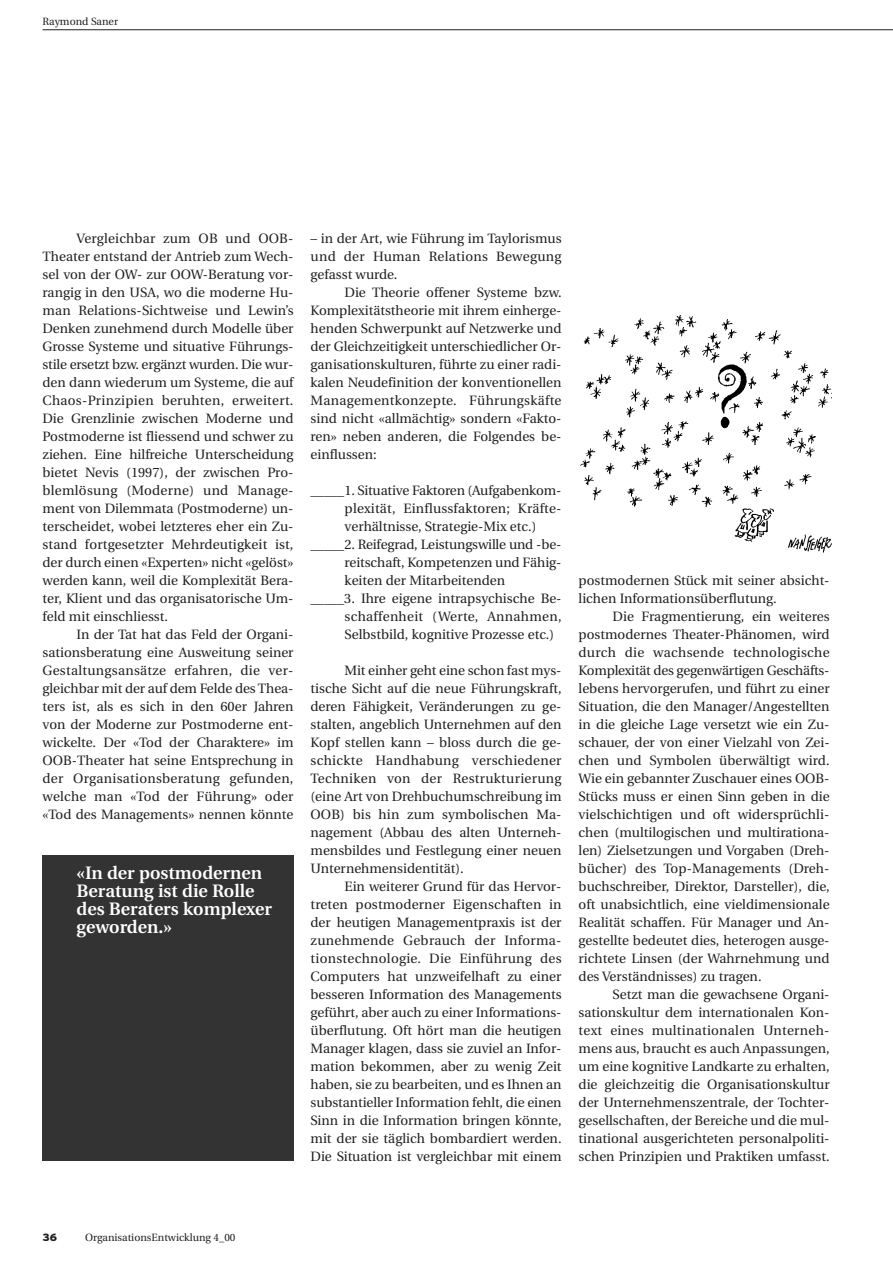
<style>
.page{position:relative;width:893px;height:1263px;background:#fff}
.page>*{position:absolute;margin:0;border:0;box-sizing:border-box;transform-origin:0 0}
.t1{font:600 18px/18px "Utopia";color:#fff}
.t2{font:13.5px/18px "Utopia";color:#231f20;text-align:justify}
.t3{font:13.5px "Utopia";letter-spacing:.02em;color:#231f20}
.t4{font:10.5px "Utopia";color:#231f20}
.t5{font:900 10.5px "Interstate";color:#231f20}
</style>
<div class="page">
<hr style="left:43px;top:30px;width:849px;height:1px;background:#231f20">
<div style="left:43px;top:855px;width:250px;height:306px;background:#333"></div>
<img style="left:589px;top:315px;width:242px;height:238px">
<svg style="left:580px;top:336px;width:9px;height:150px"></svg>
<svg style="left:820px;top:421px;width:11px;height:47px"></svg>
<p class="t4" style="left:43px;top:17px;width:77px">Raymond Saner</p>
<p class="t2" style="left:43px;top:231px;width:252px;text-indent:34px">Vergleichbar zum OB und OOB-Theater entstand der Antrieb zum Wech&shy;sel von der OW- zur OOW-Beratung vor&shy;rangig in den USA, wo die moderne Hu&shy;man Relations-Sichtweise und Lewin’s Denken zunehmend durch Modelle über Grosse Systeme und situative Führungs&shy;stile ersetzt bzw. ergänzt wurden. Die wur&shy;den dann wiederum um Systeme, die auf Chaos-Prinzipien beruhten, erweitert.<br>Die Grenzlinie zwischen Moderne und Postmoderne ist fliessend und schwer zu ziehen. Eine hilfreiche Unterscheidung bietet Nevis (1997), der zwischen Pro&shy;blemlösung (Moderne) und Manage&shy;ment von Dilemmata (Postmoderne) un&shy;terscheidet, wobei letzteres eher ein Zu&shy;stand fortgesetzter Mehrdeutigkeit ist, der durch einen «Experten» nicht «gelöst» werden kann, weil die Komplexität Bera&shy;ter, Klient und das organisatorische Um&shy;feld mit einschliesst.</p>
<p class="t2" style="left:43px;top:627px;width:252px;text-indent:34px">In der Tat hat das Feld der Organi&shy;sationsberatung eine Ausweitung seiner Gestaltungsansätze erfahren, die ver&shy;gleichbar mit der auf dem Felde des Thea&shy;ters ist, als es sich in den 60er Jahren von der Moderne zur Postmoderne ent&shy;wickelte. Der «Tod der Charaktere» im OOB-Theater hat seine Entsprechung in der Organisationsberatung gefunden, welche man «Tod der Führung» oder «Tod des Managements» nennen könnte</p>
<h1 class="t1" style="left:77px;top:866px;width:197px">«In der postmodernen<br>Beratung ist die Rolle des Beraters komplexer geworden.»</h1>
<p class="t2" style="left:310px;top:231px;width:252px">– in der Art, wie Führung im Taylorismus und der Human Relations Bewegung gefasst wurde.</p>
<p class="t2" style="left:310px;top:285px;width:252px;text-indent:34px">Die Theorie offener Systeme bzw.<br>Komplexitätstheorie mit ihrem einherge&shy;henden Schwerpunkt auf Netzwerke und der Gleichzeitigkeit unterschiedlicher Or&shy;ganisationskulturen, führte zu einer radi&shy;kalen Neudefinition der konventionellen Managementkonzepte. Führungskäfte sind nicht «allmächtig» sondern «Fakto&shy;ren» neben anderen, die Folgendes be&shy;einflussen:</p>
<p class="t2" style="left:310px;top:483px;width:252px">_____1. Situative Faktoren (Aufgabenkom-</p>
<p class="t2" style="left:344px;top:501px;width:218px">plexität, Einflussfaktoren; Kräfte-</p>
<p class="t2" style="left:344px;top:519px;width:193px">verhältnisse, Strategie-Mix etc.)</p>
<p class="t2" style="left:310px;top:537px;width:252px">_____2. Reifegrad, Leistungswille und -be-</p>
<p class="t2" style="left:344px;top:555px;width:218px">reitschaft, Kompetenzen und Fähig-</p>
<p class="t2" style="left:344px;top:573px;width:162px">keiten der Mitarbeitenden</p>
<p class="t2" style="left:310px;top:591px;width:252px">_____3. Ihre eigene intrapsychische Be-</p>
<p class="t3" style="left:344px;top:611px;width:218px">schaffenheit (Werte, Annahmen,</p>
<p class="t2" style="left:344px;top:627px;width:211px">Selbstbild, kognitive Prozesse etc.)</p>
<p class="t2" style="left:310px;top:663px;width:252px;text-indent:34px">Mit einher geht eine schon fast mys&shy;tische Sicht auf die neue Führungskraft, deren Fähigkeit, Veränderungen zu ge&shy;stalten, angeblich Unternehmen auf den Kopf stellen kann – bloss durch die ge&shy;schickte Handhabung verschiedener Techniken von der Restrukturierung (eine Art von Drehbuchumschreibung im OOB) bis hin zum symbolischen Ma&shy;nagement (Abbau des alten Unterneh&shy;mensbildes und Festlegung einer neuen Unternehmensidentität).</p>
<p class="t2" style="left:310px;top:879px;width:252px;text-indent:34px">Ein weiterer Grund für das Hervor&shy;treten postmoderner Eigenschaften in der heutigen Managementpraxis ist der zunehmende Gebrauch der Informa&shy;tionstechnologie. Die Einführung des Computers hat unzweifelhaft zu einer besseren Information des Managements geführt, aber auch zu einer Informations&shy;überflutung. Oft hört man die heutigen Manager klagen, dass sie zuviel an Infor&shy;mation bekommen, aber zu wenig Zeit haben, sie zu bearbeiten, und es Ihnen an substantieller Information fehlt, die einen Sinn in die Information bringen könnte, mit der sie täglich bombardiert werden.<br>Die Situation ist vergleichbar mit einem</p>
<p class="t2" style="left:578px;top:573px;width:252px">postmodernen Stück mit seiner absicht&shy;lichen Informationsüberflutung.</p>
<p class="t2" style="left:578px;top:609px;width:252px;text-indent:34px">Die Fragmentierung, ein weiteres postmodernes Theater-Phänomen, wird durch die wachsende technologische Komplexität des gegenwärtigen Geschäfts&shy;lebens hervorgerufen, und führt zu einer Situation, die den Manager/Angestellten in die gleiche Lage versetzt wie ein Zu&shy;schauer, der von einer Vielzahl von Zei&shy;chen und Symbolen überwältigt wird.<br>Wie ein gebannter Zuschauer eines OOB-Stücks muss er einen Sinn geben in die vielschichtigen und oft widersprüchli&shy;chen (multilogischen und multirationa&shy;len) Zielsetzungen und Vorgaben (Dreh&shy;bücher) des Top-Managements (Dreh&shy;buchschreiber, Direktor, Darsteller), die, oft unabsichtlich, eine vieldimensionale Realität schaffen. Für Manager und An&shy;gestellte bedeutet dies, heterogen ausge&shy;richtete Linsen (der Wahrnehmung und des Verständnisses) zu tragen.</p>
<p class="t2" style="left:578px;top:987px;width:252px;text-indent:34px">Setzt man die gewachsene Organi&shy;sationskultur dem internationalen Kon&shy;text eines multinationalen Unterneh&shy;mens aus, braucht es auch Anpassungen, um eine kognitive Landkarte zu erhalten, die gleichzeitig die Organisationskultur der Unternehmenszentrale, der Tochter&shy;gesellschaften, der Bereiche und die mul&shy;tinational ausgerichteten personalpoliti&shy;schen Prinzipien und Praktiken umfasst.</p>
<p class="t5" style="left:43px;top:1234px;width:16px">36</p>
<p class="t4" style="left:85px;top:1234px;width:152px">OrganisationsEntwicklung 4_00</p>
</div>
